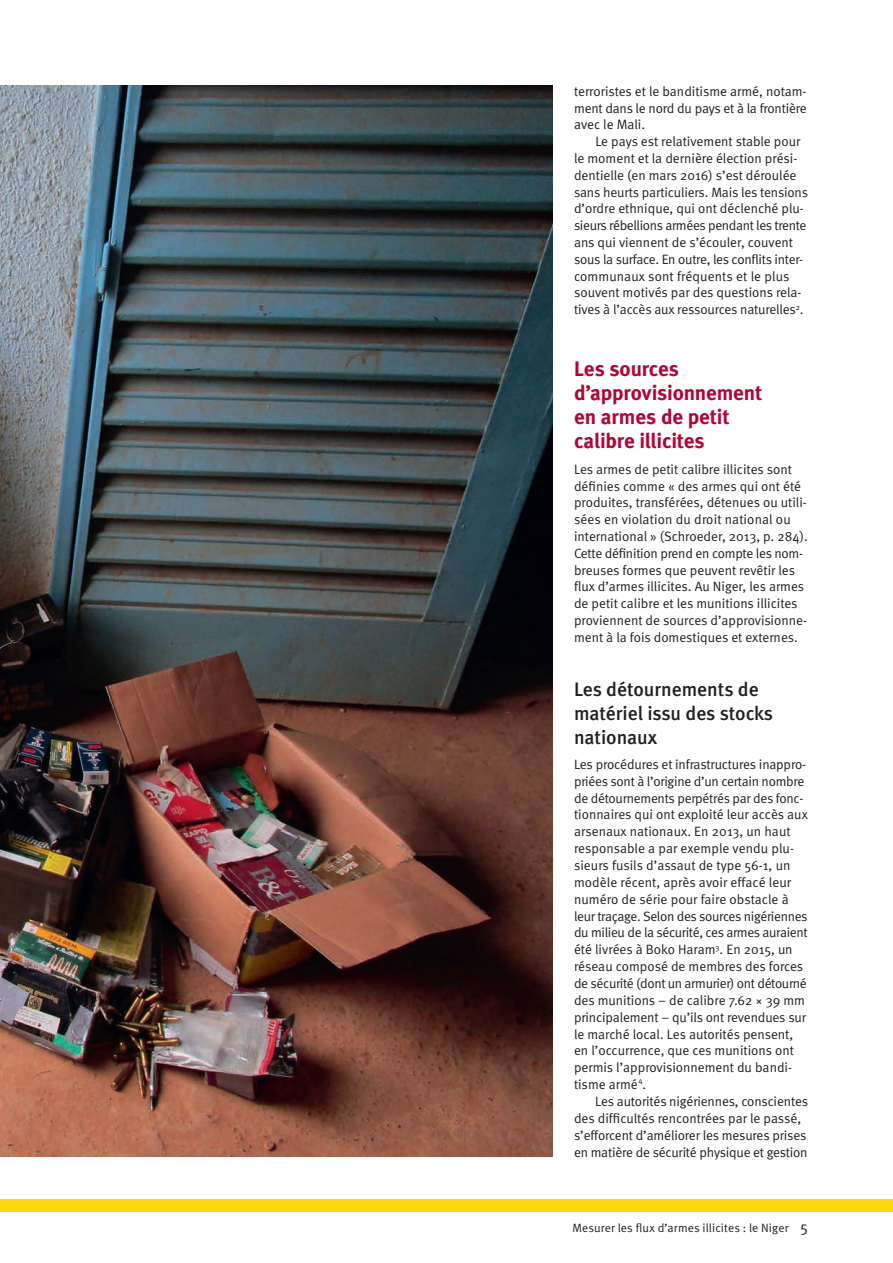
<style>
.page{position:relative;width:893px;height:1263px;background:#fff}
.page>*{position:absolute;margin:0;border:0;box-sizing:border-box;transform-origin:0 0}
.t1{font:700 21px/24px "Meta";letter-spacing:-.01em;color:#b30437}
.t2{font:500 19.5px/24px "Meta";color:#231f20}
.t3{font:13.5px/16.8px "Meta Normal";letter-spacing:-.005em;color:#231f20}
.t4{font:12px "Meta Normal";letter-spacing:.01em;color:#231f20}
.s1{font-size:15px}
</style>
<div class="page">
<div style="left:0;top:1199px;width:893px;height:13px;background:#fad70f"></div>
<img style="left:0;top:85px;width:553px;height:1072px">
<p class="t3" style="left:574px;top:82px;width:234px;text-align:justify">terroristes et le banditisme armé, notam&shy;ment dans le nord du pays et à la frontière avec le Mali.</p>
<p class="t3" style="left:574px;top:133px;width:236px;text-indent:21px">Le pays est relativement stable pour le moment et la dernière élection prési&shy;dentielle (en mars 2016) s’est déroulée sans heurts particuliers. Mais les tensions d’ordre ethnique, qui ont déclenché plu&shy;sieurs rébellions armées pendant les trente ans qui viennent de s’écouler, couvent sous la surface. En outre, les conflits inter&shy;communaux sont fréquents et le plus souvent motivés par des questions rela&shy;tives à l’accès aux ressources naturelles<sup>2</sup>.</p>
<h1 class="t1" style="left:574px;top:357px;width:190px">Les sources d’approvisionnement en armes de petit calibre illicites</h1>
<p class="t3" style="left:574px;top:460px;width:235px">Les armes de petit calibre illicites sont définies comme « des armes qui ont été produites, transférées, détenues ou utili&shy;sées en violation du droit national ou international » (Schroeder, 2013, p. 284).<br>Cette définition prend en compte les nom&shy;breuses formes que peuvent revêtir les flux d’armes illicites. Au Niger, les armes de petit calibre et les munitions illicites proviennent de sources d’approvisionne&shy;ment à la fois domestiques et externes.</p>
<h2 class="t2" style="left:574px;top:677px;width:201px">Les détournements de matériel issu des stocks nationaux</h2>
<p class="t3" style="left:574px;top:756px;width:235px">Les procédures et infrastructures inappro&shy;priées sont à l’origine d’un certain nombre de détournements perpétrés par des fonc&shy;tionnaires qui ont exploité leur accès aux arsenaux nationaux. En 2013, un haut responsable a par exemple vendu plu&shy;sieurs fusils d’assaut de type 56-1, un modèle récent, après avoir effacé leur numéro de série pour faire obstacle à leur traçage. Selon des sources nigériennes du milieu de la sécurité, ces armes auraient été livrées à Boko Haram<sup>3</sup>. En 2015, un réseau composé de membres des forces de sécurité (dont un armurier) ont détourné des munitions – de calibre 7.62 × 39 mm principalement – qu’ils ont revendues sur le marché local. Les autorités pensent, en l’occurrence, que ces munitions ont permis l’approvisionnement du bandi&shy;tisme armé<sup>4</sup>.</p>
<p class="t3" style="left:574px;top:1093px;width:235px;text-indent:21px">Les autorités nigériennes, conscientes des difficultés rencontrées par le passé, s’efforcent d’améliorer les mesures prises en matière de sécurité physique et gestion</p>
<p class="t4" style="left:572px;top:1221px;width:237px">Mesurer les flux d’armes illicites : le Niger <span class="s1">5</span></p>
</div>
